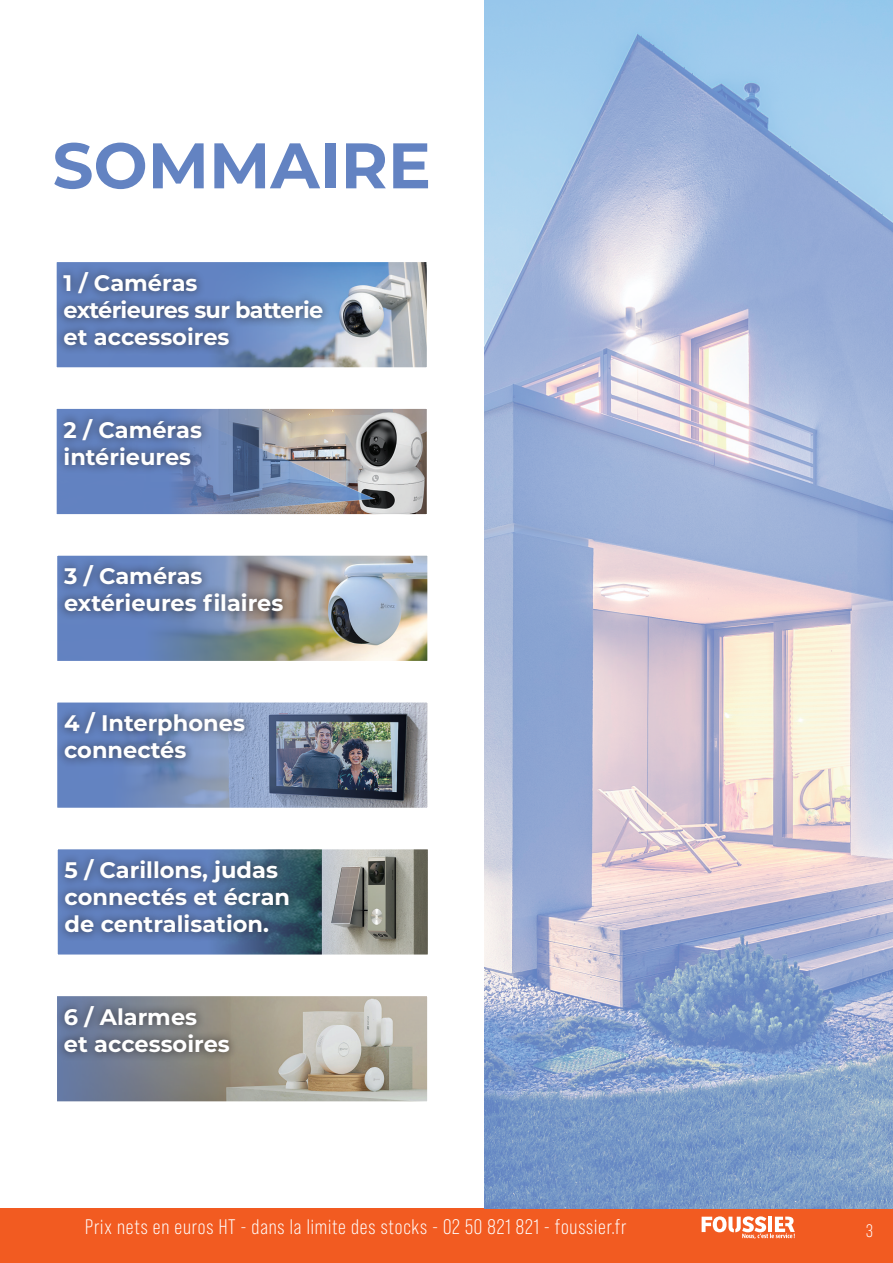
<style>
.page{position:relative;width:893px;height:1263px;background:#fff}
.page>*{position:absolute;margin:0;border:0;box-sizing:border-box;transform-origin:0 0}
.t1{font:700 64.2px "Montserrat";color:#6383c2}
.t2{font:700 22.5px/27px "Montserrat";color:#fff}
.t3{font:700 22.5px/27px "Montserrat";letter-spacing:-.03em;color:#fff}
.t4{font:21px "Bebas Neue Pro";letter-spacing:.04em;color:#fff}
.t5{font:18px "Bebas Neue Pro";color:#fff}
</style>
<div class="page">
<div style="left:0;top:1208px;width:893px;height:55px;background:#f25b21"></div>
<svg style="left:702px;top:1216px;width:93px;height:23px"></svg>
<img style="left:485px;top:0;width:408px;height:1208px">
<img style="left:58px;top:263px;width:368px;height:103px">
<div style="left:51px;top:256px;width:382px;height:117px;border:6px solid #fff"></div>
<div style="left:55px;top:263px;width:277px;height:91px;background:#231f20;opacity:.75"></div>
<img style="left:58px;top:557px;width:368px;height:103px">
<div style="left:51px;top:550px;width:382px;height:117px;border:6px solid #fff"></div>
<div style="left:56px;top:556px;width:236px;height:65px;background:#231f20;opacity:.75"></div>
<img style="left:59px;top:850px;width:368px;height:103px">
<div style="left:52px;top:843px;width:382px;height:117px;border:6px solid #fff"></div>
<div style="left:56px;top:850px;width:242px;height:92px;background:#231f20;opacity:.75"></div>
<img style="left:58px;top:410px;width:368px;height:103px">
<div style="left:51px;top:403px;width:382px;height:117px;border:6px solid #fff"></div>
<div style="left:55px;top:409px;width:155px;height:65px;background:#231f20;opacity:.75"></div>
<img style="left:58px;top:703px;width:368px;height:104px">
<div style="left:51px;top:696px;width:382px;height:118px;border:6px solid #fff"></div>
<div style="left:56px;top:703px;width:198px;height:65px;background:#231f20;opacity:.75"></div>
<img style="left:58px;top:997px;width:368px;height:103px">
<div style="left:51px;top:990px;width:382px;height:117px;border:6px solid #fff"></div>
<div style="left:55px;top:997px;width:183px;height:64px;background:#231f20;opacity:.75"></div>
<h1 class="t1" style="left:52px;top:119px;width:380px">SOMMAIRE</h1>
<p class="t3" style="left:64px;top:268px;width:261px">1 / Caméras extérieures sur batterie et accessoires</p>
<p class="t2" style="left:64px;top:415px;width:140px">2 / Caméras intérieures</p>
<p class="t2" style="left:64px;top:562px;width:221px">3 / Caméras extérieures filaires</p>
<p class="t2" style="left:64px;top:708px;width:182px">4 / Interphones connectés</p>
<p class="t2" style="left:65px;top:855px;width:227px">5 / Carillons, judas connectés et écran de centralisation.</p>
<p class="t2" style="left:64px;top:1002px;width:167px">6 / Alarmes<br>et accessoires</p>
<p class="t4" style="left:85px;top:1215px;width:543px">Prix nets en euros HT - dans la limite des stocks - 02 50 821 821 - foussier.fr</p>
<p class="t5" style="left:866px;top:1220px;width:8px">3</p>
</div>
